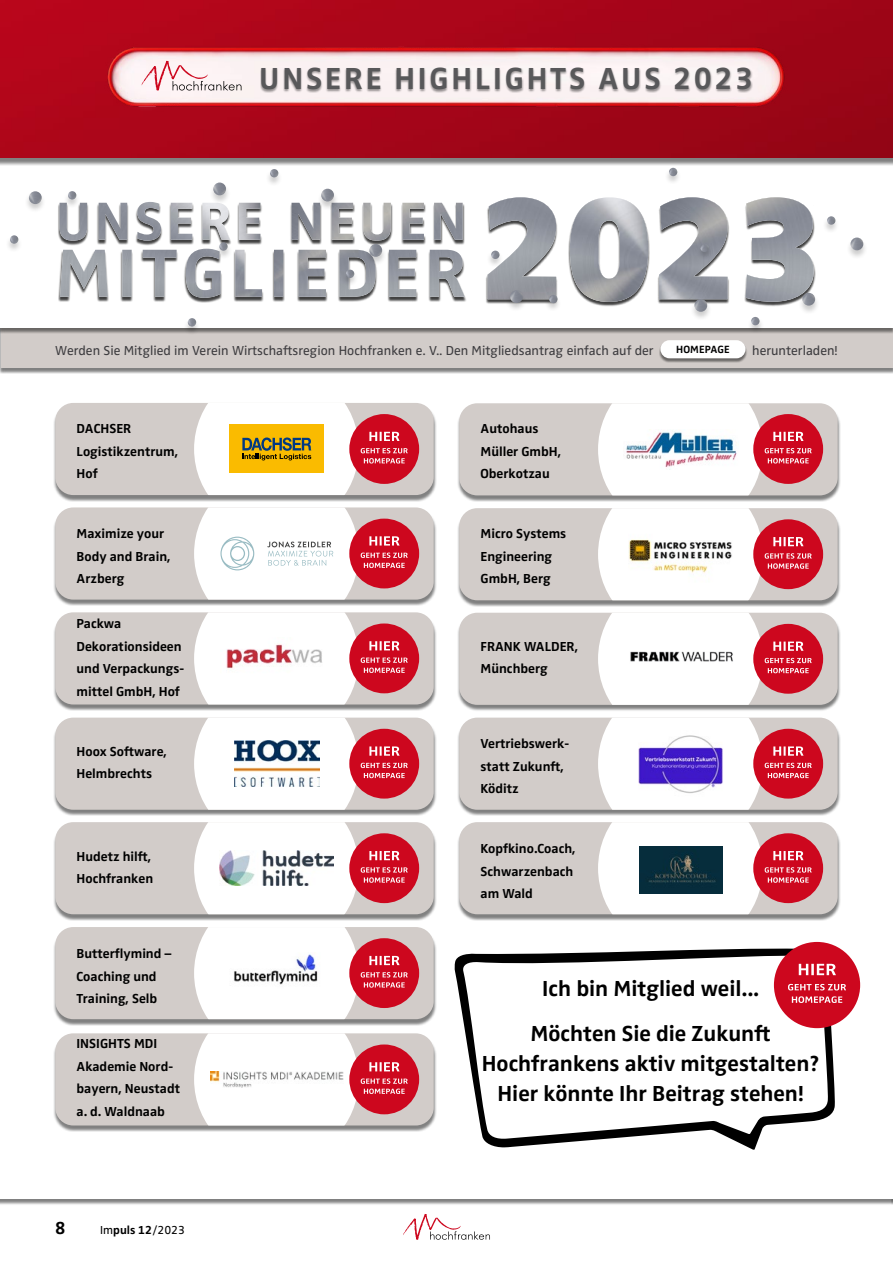
<style>
.page{position:relative;width:893px;height:1263px;background:#fff}
.page>*{position:absolute;margin:0;border:0;box-sizing:border-box;transform-origin:0 0}
.t1{font:700 31.5px "Zwo Pro";letter-spacing:.09em;color:#58585a}
.t2{font:700 22.5px/45px "Zwo Pro";color:#000;text-align:center}
.t3{font:700 18px "Zwo Pro";color:#000}
.t4{font:700 13.5px/22.5px "Zwo Pro";color:#000}
.t5{font:13.5px "Zwo Pro";color:#3e3d40}
.t6{font:12px "Zwo Pro";color:#000}
.t7{font:700 10.8px "Zwo Pro";letter-spacing:.01em;color:#000}
.s1{font-weight:700}
</style>
<div class="page">
<div style="left:0;top:1194px;width:893px;height:11px;background:#000;opacity:.5"></div>
<div style="left:0;top:1192px;width:893px;height:6px;background:#fff"></div>
<div style="left:0;top:0;width:893px;height:166px;background:#000;opacity:.5"></div>
<img style="left:0;top:0;width:893px;height:157px">
<img style="left:100px;top:27px;width:693px;height:104px">
<div style="left:260px;top:68px;width:493px;height:25px;background:#000;opacity:.4"></div>
<svg style="left:141px;top:61px;width:100px;height:30px"></svg>
<svg style="left:403px;top:1214px;width:87px;height:26px"></svg>
<div style="left:0;top:298px;width:893px;height:76px;background:#000;opacity:.5"></div>
<div style="left:1px;top:296px;width:892px;height:71px;background:#d2ccc9"></div>
<div style="left:0;top:181px;width:893px;height:153px;background:#000;opacity:.5"></div>
<div style="left:0;top:179px;width:893px;height:148px;background:#fff"></div>
<div style="left:659px;top:341px;width:88px;height:22px;background:#000;opacity:.5"></div>
<div style="left:660px;top:340px;width:85px;height:18px;background:#fff;border-radius:9px"></div>
<div style="left:58px;top:250px;width:409px;height:53px;background:#000;opacity:.5"></div>
<div style="left:208px;top:182px;width:23px;height:23px;background:#000;opacity:.2"></div>
<div style="left:265px;top:169px;width:18px;height:18px;background:#000;opacity:.2"></div>
<svg style="left:270px;top:169px;width:8px;height:8px"></svg>
<div style="left:24px;top:191px;width:22px;height:22px;background:#000;opacity:.2"></div>
<svg style="left:29px;top:191px;width:13px;height:13px"></svg>
<svg style="left:60px;top:183px;width:405px;height:115px"></svg>
<div style="left:183px;top:318px;width:18px;height:18px;background:#000;opacity:.2"></div>
<svg style="left:188px;top:318px;width:8px;height:9px"></svg>
<div style="left:5px;top:235px;width:18px;height:18px;background:#000;opacity:.2"></div>
<svg style="left:10px;top:235px;width:8px;height:9px"></svg>
<svg style="left:454px;top:947px;width:381px;height:203px"></svg>
<div style="left:774px;top:942px;width:86px;height:86px;background:#cd071e;border-radius:50%"></div>
<svg style="left:792px;top:996px;width:50px;height:7px"></svg>
<svg style="left:788px;top:984px;width:58px;height:6px"></svg>
<svg style="left:799px;top:964px;width:37px;height:11px"></svg>
<div style="left:53px;top:405px;width:383px;height:97px;background:#000;opacity:.5"></div>
<div style="left:55px;top:403px;width:379px;height:92px;background:#d2ccc9;border-radius:18px"></div>
<div style="left:349px;top:414px;width:70px;height:70px;background:#cd071e;border-radius:50%"></div>
<svg style="left:194px;top:403px;width:214px;height:92px"></svg>
<div style="left:53px;top:509px;width:383px;height:97px;background:#000;opacity:.5"></div>
<div style="left:55px;top:507px;width:379px;height:93px;background:#d2ccc9;border-radius:18px"></div>
<div style="left:349px;top:519px;width:70px;height:69px;background:#cd071e;border-radius:50%"></div>
<svg style="left:194px;top:507px;width:214px;height:93px"></svg>
<div style="left:53px;top:614px;width:383px;height:97px;background:#000;opacity:.5"></div>
<div style="left:55px;top:612px;width:379px;height:92px;background:#d2ccc9;border-radius:18px"></div>
<div style="left:349px;top:623px;width:70px;height:70px;background:#cd071e;border-radius:50%"></div>
<svg style="left:194px;top:612px;width:214px;height:92px"></svg>
<div style="left:53px;top:720px;width:383px;height:96px;background:#000;opacity:.5"></div>
<div style="left:55px;top:718px;width:379px;height:92px;background:#d2ccc9;border-radius:18px"></div>
<div style="left:349px;top:729px;width:70px;height:70px;background:#cd071e;border-radius:50%"></div>
<svg style="left:194px;top:718px;width:214px;height:92px"></svg>
<div style="left:53px;top:824px;width:383px;height:97px;background:#000;opacity:.5"></div>
<div style="left:55px;top:822px;width:379px;height:92px;background:#d2ccc9;border-radius:18px"></div>
<div style="left:349px;top:833px;width:70px;height:70px;background:#cd071e;border-radius:50%"></div>
<svg style="left:194px;top:822px;width:214px;height:92px"></svg>
<div style="left:53px;top:929px;width:383px;height:97px;background:#000;opacity:.5"></div>
<div style="left:55px;top:927px;width:379px;height:92px;background:#d2ccc9;border-radius:18px"></div>
<div style="left:349px;top:938px;width:70px;height:70px;background:#cd071e;border-radius:50%"></div>
<svg style="left:194px;top:927px;width:214px;height:92px"></svg>
<img style="left:225px;top:952px;width:102px;height:44px">
<img style="left:220px;top:850px;width:114px;height:36px">
<img style="left:234px;top:740px;width:85px;height:47px">
<div style="left:53px;top:1035px;width:383px;height:97px;background:#000;opacity:.5"></div>
<div style="left:55px;top:1033px;width:379px;height:92px;background:#d2ccc9;border-radius:18px"></div>
<div style="left:349px;top:1044px;width:70px;height:70px;background:#cd071e;border-radius:50%"></div>
<svg style="left:194px;top:1033px;width:214px;height:92px"></svg>
<img style="left:211px;top:1072px;width:132px;height:15px">
<div style="left:457px;top:405px;width:383px;height:97px;background:#000;opacity:.5"></div>
<div style="left:459px;top:403px;width:379px;height:92px;background:#d2ccc9;border-radius:18px"></div>
<div style="left:753px;top:414px;width:70px;height:70px;background:#cd071e;border-radius:50%"></div>
<svg style="left:598px;top:403px;width:214px;height:92px"></svg>
<img style="left:623px;top:429px;width:116px;height:40px">
<div style="left:457px;top:510px;width:383px;height:97px;background:#000;opacity:.5"></div>
<div style="left:459px;top:508px;width:379px;height:92px;background:#d2ccc9;border-radius:18px"></div>
<div style="left:753px;top:519px;width:70px;height:70px;background:#cd071e;border-radius:50%"></div>
<svg style="left:598px;top:508px;width:214px;height:92px"></svg>
<img style="left:629px;top:523px;width:104px;height:60px">
<div style="left:457px;top:615px;width:383px;height:96px;background:#000;opacity:.5"></div>
<div style="left:459px;top:613px;width:379px;height:92px;background:#d2ccc9;border-radius:18px"></div>
<div style="left:753px;top:624px;width:70px;height:70px;background:#cd071e;border-radius:50%"></div>
<svg style="left:598px;top:613px;width:214px;height:92px"></svg>
<img style="left:624px;top:637px;width:114px;height:43px">
<div style="left:457px;top:720px;width:383px;height:96px;background:#000;opacity:.5"></div>
<div style="left:459px;top:718px;width:379px;height:92px;background:#d2ccc9;border-radius:18px"></div>
<div style="left:753px;top:729px;width:70px;height:70px;background:#cd071e;border-radius:50%"></div>
<svg style="left:598px;top:718px;width:214px;height:92px"></svg>
<img style="left:638px;top:730px;width:85px;height:67px">
<div style="left:457px;top:824px;width:383px;height:97px;background:#000;opacity:.5"></div>
<div style="left:459px;top:822px;width:379px;height:92px;background:#d2ccc9;border-radius:18px"></div>
<div style="left:753px;top:833px;width:70px;height:70px;background:#cd071e;border-radius:50%"></div>
<svg style="left:598px;top:822px;width:214px;height:92px"></svg>
<img style="left:639px;top:846px;width:83px;height:48px">
<div style="left:746px;top:316px;width:18px;height:18px;background:#000;opacity:.2"></div>
<div style="left:797px;top:292px;width:23px;height:23px;background:#000;opacity:.2"></div>
<div style="left:846px;top:237px;width:22px;height:23px;background:#000;opacity:.2"></div>
<svg style="left:850px;top:238px;width:13px;height:12px"></svg>
<div style="left:822px;top:216px;width:18px;height:18px;background:#000;opacity:.2"></div>
<svg style="left:827px;top:216px;width:8px;height:9px"></svg>
<div style="left:664px;top:167px;width:18px;height:18px;background:#000;opacity:.2"></div>
<svg style="left:669px;top:168px;width:8px;height:8px"></svg>
<svg style="left:488px;top:197px;width:327px;height:128px"></svg>
<img style="left:220px;top:637px;width:114px;height:39px">
<h1 class="t1" style="left:259px;top:55px;width:496px">UNSERE HIGHLIGHTS AUS 2023</h1>
<p class="t5" style="left:55px;top:340px;width:600px">Werden Sie Mitglied im Verein Wirtschaftsregion Hochfranken e. V.. Den Mitgliedsantrag einfach auf der</p>
<p class="t7" style="left:676px;top:342px;width:55px">HOMEPAGE</p>
<p class="t5" style="left:752px;top:340px;width:87px">herunterladen!</p>
<p class="t4" style="left:77px;top:417px;width:103px">DACHSER<br>Logistikzentrum,<br>Hof</p>
<p class="t4" style="left:77px;top:522px;width:95px">Maximize your<br>Body and Brain,<br>Arzberg</p>
<p class="t4" style="left:77px;top:612px;width:109px">Packwa<br>Dekorationsideen und Verpackungs&shy;mittel GmbH, Hof</p>
<p class="t4" style="left:77px;top:739px;width:92px">Hoox Software,<br>Helmbrechts</p>
<p class="t4" style="left:77px;top:844px;width:78px">Hudetz hilft,<br>Hochfranken</p>
<p class="t4" style="left:77px;top:942px;width:97px">Butterflymind –<br>Coaching und<br>Training, Selb</p>
<p class="t4" style="left:77px;top:1032px;width:105px">INSIGHTS MDI<br>Akademie Nord&shy;bayern, Neustadt a. d. Waldnaab</p>
<h3 class="t3" style="left:55px;top:1214px;width:12px">8</h3>
<p class="t6" style="left:100px;top:1220px;width:86px">Im<span class="s1">puls 12</span>/2023</p>
<p class="t4" style="left:480px;top:417px;width:82px">Autohaus<br>Müller GmbH,<br>Oberkotzau</p>
<p class="t4" style="left:480px;top:522px;width:87px">Micro Systems<br>Engineering<br>GmbH, Berg</p>
<p class="t4" style="left:480px;top:634px;width:99px">FRANK WALDER,<br>Münchberg</p>
<p class="t4" style="left:480px;top:732px;width:90px">Vertriebswerk&shy;statt Zukunft,<br>Köditz</p>
<p class="t4" style="left:480px;top:837px;width:96px">Kopfkino.Coach,<br>Schwarzenbach am Wald</p>
<h2 class="t2" style="left:530px;top:964px;width:242px">Ich bin Mitglied weil...<br>Möchten Sie die Zukunft</h2>
<h2 class="t2" style="left:482px;top:1047px;width:339px;line-height:30px">Hochfrankens aktiv mitgestalten?<br>Hier könnte Ihr Beitrag stehen!</h2>
</div>
